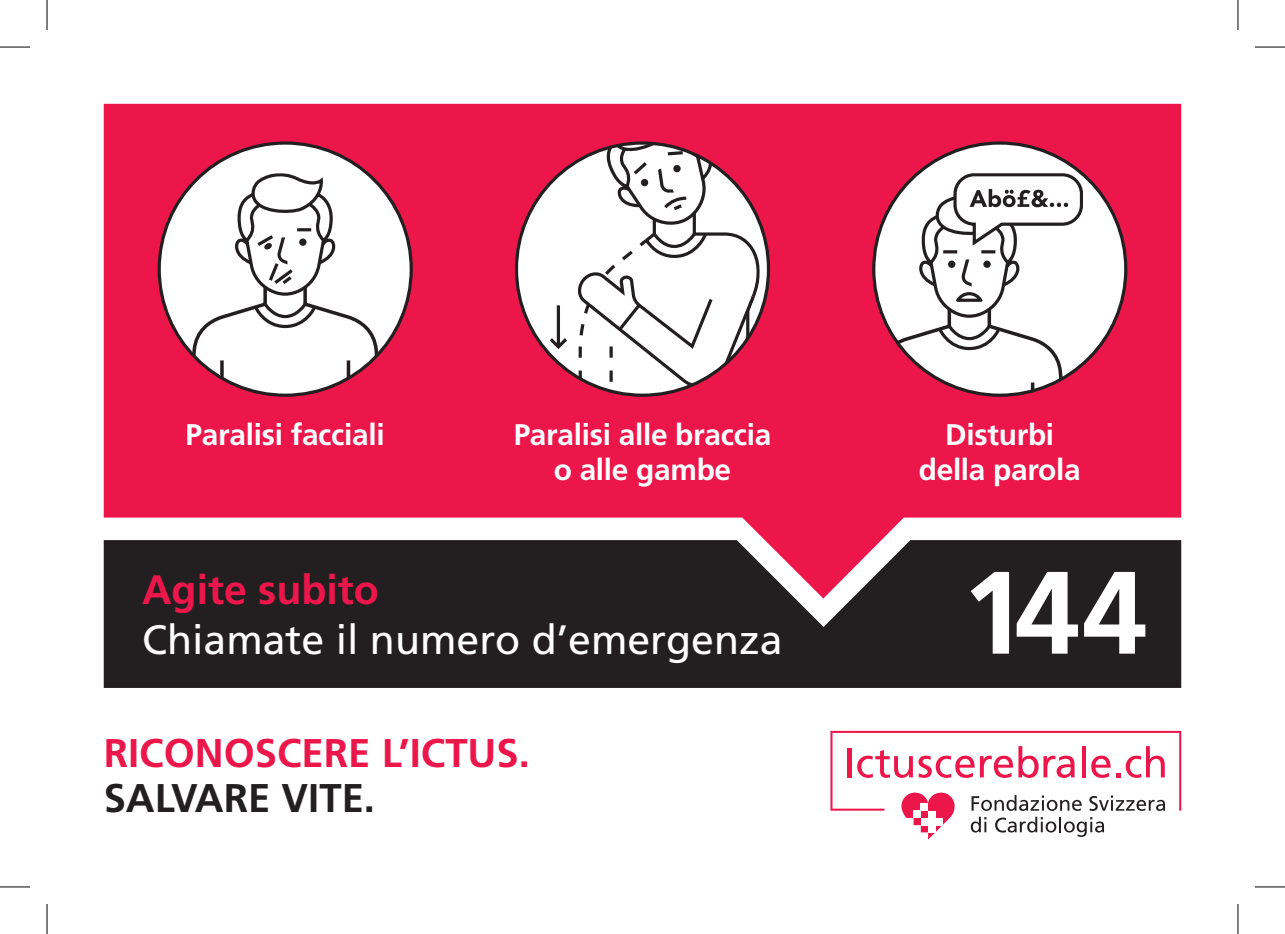
<style>
.page{position:relative;width:1285px;height:934px;background:#fff}
.page>*{position:absolute;margin:0;border:0;box-sizing:border-box;transform-origin:0 0}
.t1{font:700 117px "Frutiger LT";color:#fff}
.t2{font:41px "Frutiger LT";color:#fff}
.t3{font:700 41px "Frutiger LT";color:#ed164b}
.t4{font:700 40px "Frutiger LT";color:#ed164b}
.t5{font:700 40px "Frutiger LT";color:#231f20}
.t6{font:700 29.8px/34px "Frutiger LT";letter-spacing:-.01em;color:#fff;text-align:center}
</style>
<div class="page">
<svg style="left:830px;top:730px;width:351px;height:109px"></svg>
<div style="left:104px;top:598px;width:1077px;height:89px;background:#231f20"></div>
<svg style="left:104px;top:104px;width:1077px;height:494px;background:#cd264f"></svg>
<div style="left:159px;top:143px;width:252px;height:252px;background:#fff;border-radius:50%"></div>
<svg style="left:172px;top:173px;width:226px;height:222px"></svg>
<div style="left:299px;top:238px;width:7px;height:8px;background:#231f20;border-radius:50%"></div>
<div style="left:516px;top:143px;width:252px;height:252px;background:#fff;border-radius:50%"></div>
<svg style="left:550px;top:143px;width:210px;height:252px"></svg>
<div style="left:873px;top:143px;width:252px;height:252px;background:#fff;border-radius:50%"></div>
<svg style="left:873px;top:173px;width:210px;height:222px"></svg>
<hr style="left:0;top:47px;width:30px;height:1px;background:#000">
<hr style="left:1255px;top:47px;width:30px;height:1px;background:#000">
<hr style="left:0;top:886px;width:30px;height:1px;background:#000">
<hr style="left:1255px;top:886px;width:30px;height:1px;background:#000">
<hr style="left:47px;top:0;width:1px;height:30px;background:#000">
<hr style="left:47px;top:903px;width:1px;height:30px;background:#000">
<hr style="left:1237px;top:0;width:1px;height:30px;background:#000">
<hr style="left:1237px;top:903px;width:1px;height:30px;background:#000">
<p class="t6" style="left:186px;top:418px;width:201px">Paralisi facciali</p>
<p class="t6" style="left:514px;top:418px;width:259px">Paralisi alle braccia o alle gambe</p>
<p class="t6" style="left:918px;top:418px;width:163px">Disturbi della parola</p>
<h2 class="t3" style="left:142px;top:565px;width:238px">Agite subito</h2>
<h2 class="t2" style="left:142px;top:615px;width:642px">Chiamate il numero d’emergenza</h2>
<h3 class="t4" style="left:104px;top:729px;width:428px">RICONOSCERE L’ICTUS.</h3>
<h3 class="t5" style="left:104px;top:774px;width:273px">SALVARE VITE.</h3>
<h1 class="t1" style="left:961px;top:544px;width:187px">144</h1>
</div>
